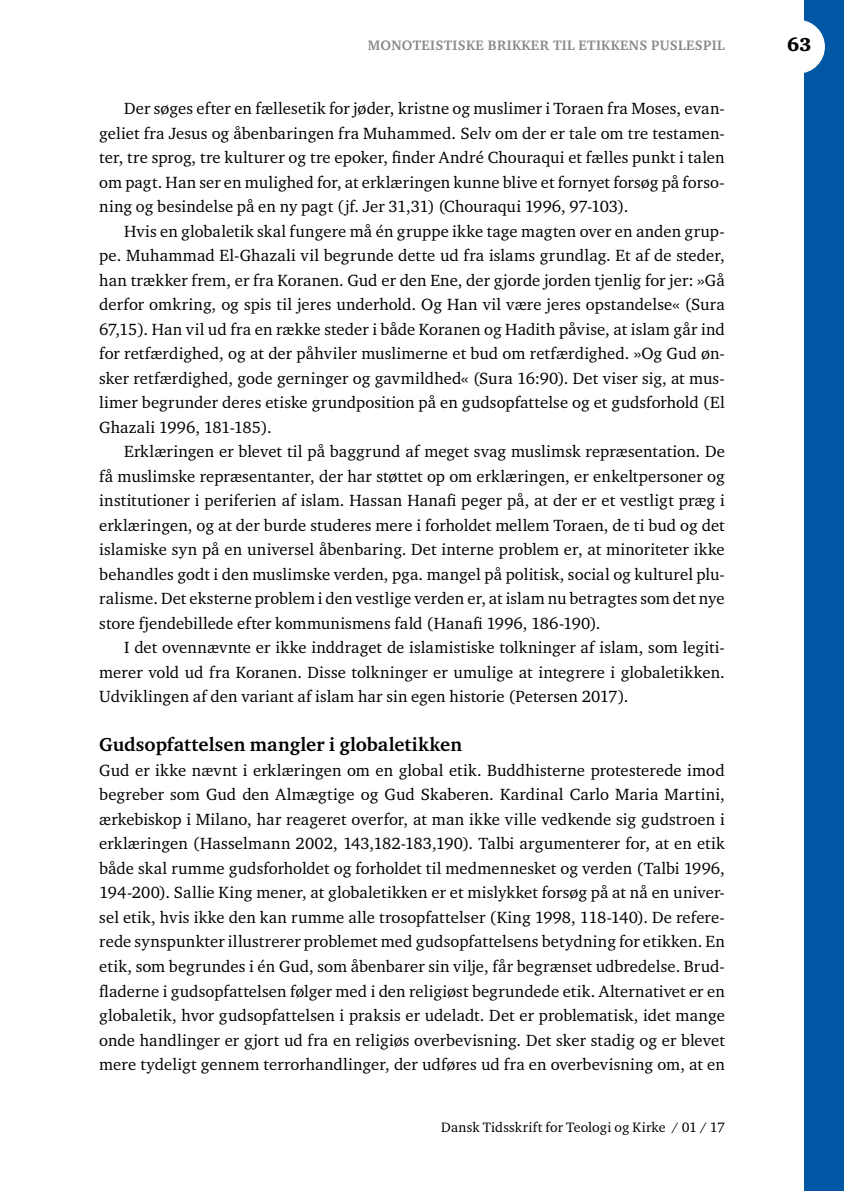
<style>
.page{position:relative;width:844px;height:1191px;background:#fff}
.page>*{position:absolute;margin:0;border:0;box-sizing:border-box;transform-origin:0 0}
.t1{font:700 19.25px "Charter ITC Std";letter-spacing:.005em;color:#000}
.t2{font:900 19.25px "Charter ITC Std";color:#000}
.t3{font:16.62px/24.5px "Charter ITC Std";letter-spacing:.005em;color:#000;text-align:justify}
.t4{font:700 14px "Charter ITC Std";letter-spacing:.025em;color:#87888a}
.t5{font:14px "Charter ITC Std";letter-spacing:.005em;color:#000}
</style>
<div class="page">
<div style="left:804px;top:0;width:39px;height:1191px;background:#0057a3"></div>
<div style="left:771px;top:20px;width:53px;height:54px;background:#fff;border-radius:50%"></div>
<p class="t4" style="left:367px;top:37px;width:358px">MONOTEISTISKE BRIKKER TIL ETIKKENS PUSLESPIL</p>
<p class="t3" style="left:99px;top:96px;width:627px;text-indent:25px">Der søges efter en fællesetik for jøder, kristne og muslimer i Toraen fra Moses, evan&shy;geliet fra Jesus og åbenbaringen fra Muhammed. Selv om der er tale om tre testamen&shy;ter, tre sprog, tre kulturer og tre epoker, finder André Chouraqui et fælles punkt i talen om pagt. Han ser en mulighed for, at erklæringen kunne blive et fornyet forsøg på forso&shy;ning og besindelse på en ny pagt (jf. Jer 31,31) (Chouraqui 1996, 97-103).</p>
<p class="t3" style="left:99px;top:218px;width:627px;text-indent:25px">Hvis en globaletik skal fungere må én gruppe ikke tage magten over en anden grup&shy;pe. Muhammad El-Ghazali vil begrunde dette ud fra islams grundlag. Et af de steder, han trækker frem, er fra Koranen. Gud er den Ene, der gjorde jorden tjenlig for jer: »Gå derfor omkring, og spis til jeres underhold. Og Han vil være jeres opstandelse« (Sura 67,15). Han vil ud fra en række steder i både Koranen og Hadith påvise, at islam går ind for retfærdighed, og at der påhviler muslimerne et bud om retfærdighed. »Og Gud øn&shy;sker retfærdighed, gode gerninger og gavmildhed« (Sura 16:90). Det viser sig, at mus&shy;limer begrunder deres etiske grundposition på en gudsopfattelse og et gudsforhold (El Ghazali 1996, 181-185).</p>
<p class="t3" style="left:99px;top:439px;width:627px;text-indent:25px">Erklæringen er blevet til på baggrund af meget svag muslimsk repræsentation. De få muslimske repræsentanter, der har støttet op om erklæringen, er enkeltpersoner og institutioner i periferien af islam. Hassan Hanafi peger på, at der er et vestligt præg i erklæringen, og at der burde studeres mere i forholdet mellem Toraen, de ti bud og det islamiske syn på en universel åbenbaring. Det interne problem er, at minoriteter ikke behandles godt i den muslimske verden, pga. mangel på politisk, social og kulturel plu&shy;ralisme. Det eksterne problem i den vestlige verden er, at islam nu betragtes som det nye store fjendebillede efter kommunismens fald (Hanafi 1996, 186-190).</p>
<p class="t3" style="left:99px;top:635px;width:627px;text-indent:25px">I det ovennævnte er ikke inddraget de islamistiske tolkninger af islam, som legiti&shy;merer vold ud fra Koranen. Disse tolkninger er umulige at integrere i globaletikken.<br>Udviklingen af den variant af islam har sin egen historie (Petersen 2017).</p>
<p class="t1" style="left:99px;top:733px;width:364px">Gudsopfattelsen mangler i globaletikken</p>
<p class="t3" style="left:99px;top:757px;width:627px">Gud er ikke nævnt i erklæringen om en global etik. Buddhisterne protesterede imod begreber som Gud den Almægtige og Gud Skaberen. Kardinal Carlo Maria Martini, ærkebiskop i Milano, har reageret overfor, at man ikke ville vedkende sig gudstroen i erklæringen (Hasselmann 2002, 143,182-183,190). Talbi argumenterer for, at en etik både skal rumme gudsforholdet og forholdet til medmennesket og verden (Talbi 1996, 194-200). Sallie King mener, at globaletikken er et mislykket forsøg på at nå en univer&shy;sel etik, hvis ikke den kan rumme alle trosopfattelser (King 1998, 118-140). De refere&shy;rede synspunkter illustrerer problemet med gudsopfattelsens betydning for etikken. En etik, som begrundes i én Gud, som åbenbarer sin vilje, får begrænset udbredelse. Brud&shy;fladerne i gudsopfattelsen følger med i den religiøst begrundede etik. Alternativet er en globaletik, hvor gudsopfattelsen i praksis er udeladt. Det er problematisk, idet mange onde handlinger er gjort ud fra en religiøs overbevisning. Det sker stadig og er blevet mere tydeligt gennem terrorhandlinger, der udføres ud fra en overbevisning om, at en</p>
<p class="t5" style="left:441px;top:1118px;width:285px">Dansk Tidsskrift for Teologi og Kirke / 01 / 17</p>
<p class="t2" style="left:787px;top:33px;width:26px">63</p>
</div>
